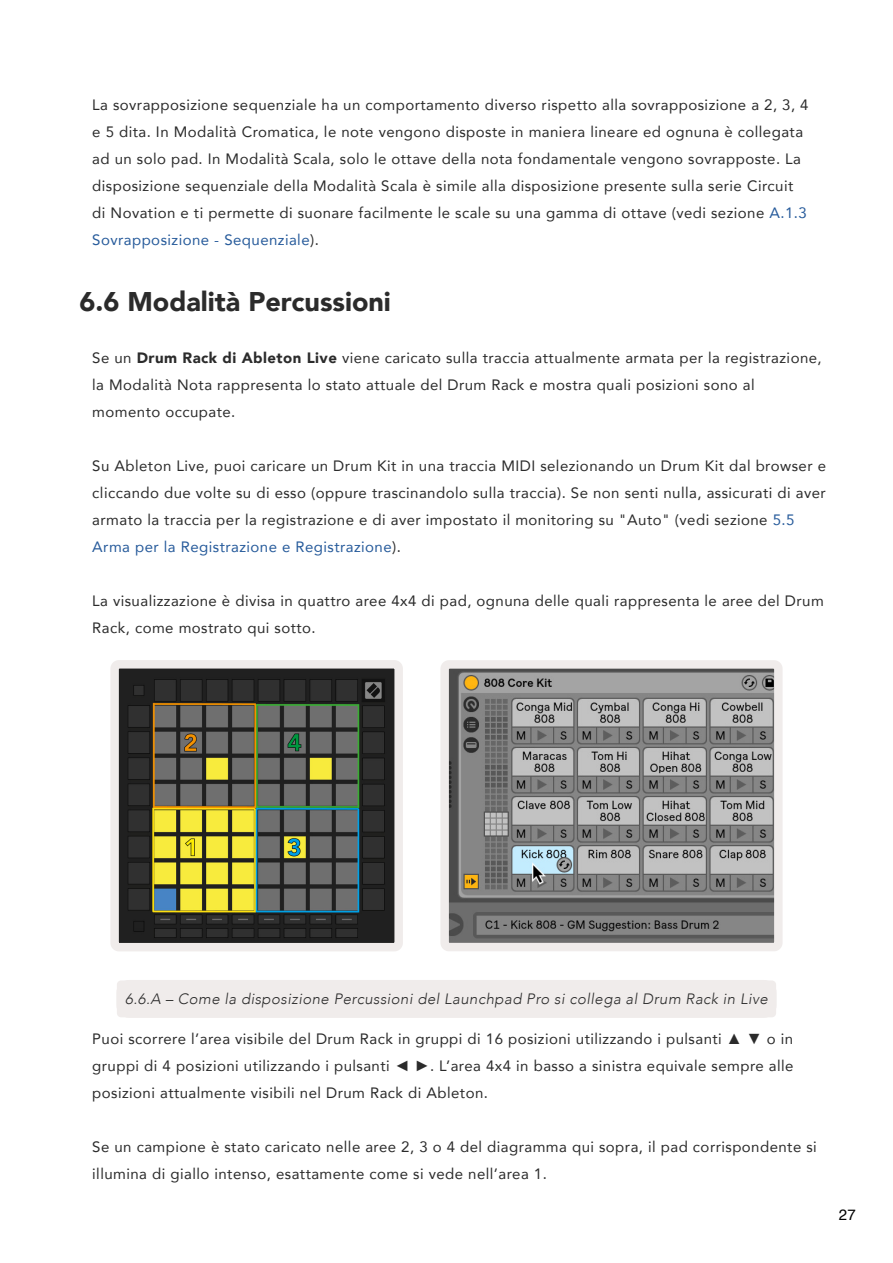
<style>
.page{position:relative;width:893px;height:1263px;background:#fff}
.page>*{position:absolute;margin:0;border:0;box-sizing:border-box;transform-origin:0 0}
.t1{font:900 27px "Avenir";color:#2b2b2b}
.t2{font:15px/27px "Avenir";letter-spacing:.03em;color:#2b2b2b}
.t3{font:italic 300 15px "Avenir";letter-spacing:.03em;color:#2b2b2b}
.t4{font:15px "Helvetica";color:#000}
.s1{color:#275b9b}
.s2{font-weight:900}
.s3{font-family:"Arial";font-weight:700}
</style>
<div class="page">
<div style="left:116px;top:980px;width:661px;height:38px;border:18px solid #f0eceb;border-radius:4px"></div>
<img style="left:119px;top:669px;width:275px;height:273px">
<div style="left:110px;top:660px;width:293px;height:291px;border:8px solid #f0eceb;border-radius:4px"></div>
<img style="left:449px;top:669px;width:325px;height:273px">
<div style="left:440px;top:660px;width:343px;height:291px;border:8px solid #f0eceb;border-radius:4px"></div>
<p class="t2" style="left:92px;top:91px;width:718px">La sovrapposizione sequenziale ha un comportamento diverso rispetto alla sovrapposizione a 2, 3, 4 e 5 dita. In Modalità Cromatica, le note vengono disposte in maniera lineare ed ognuna è collegata ad un solo pad. In Modalità Scala, solo le ottave della nota fondamentale vengono sovrapposte. La disposizione sequenziale della Modalità Scala è simile alla disposizione presente sulla serie Circuit di Novation e ti permette di suonare facilmente le scale su una gamma di ottave (vedi sezione <span class="s1">A.1.3<br>Sovrapposizione - Sequenziale</span>).</p>
<h1 class="t1" style="left:80px;top:278px;width:313px">6.6 Modalità Percussioni</h1>
<p class="t2" style="left:92px;top:344px;width:731px">Se un <span class="s2">Drum Rack di Ableton Live</span> viene caricato sulla traccia attualmente armata per la registrazione, la Modalità Nota rappresenta lo stato attuale del Drum Rack e mostra quali posizioni sono al momento occupate.</p>
<p class="t2" style="left:92px;top:452px;width:735px">Su Ableton Live, puoi caricare un Drum Kit in una traccia MIDI selezionando un Drum Kit dal browser e cliccando due volte su di esso (oppure trascinandolo sulla traccia). Se non senti nulla, assicurati di aver armato la traccia per la registrazione e di aver impostato il monitoring su "Auto" (vedi sezione <span class="s1">5.5<br>Arma per la Registrazione e Registrazione</span>).</p>
<p class="t2" style="left:92px;top:587px;width:733px">La visualizzazione è divisa in quattro aree 4x4 di pad, ognuna delle quali rappresenta le aree del Drum<br>Rack, come mostrato qui sotto.</p>
<p class="t3" style="left:125px;top:990px;width:644px">6.6.A – Come la disposizione Percussioni del Launchpad Pro si collega al Drum Rack in Live</p>
<p class="t2" style="left:92px;top:1024px;width:703px;text-align:justify">Puoi scorrere l’area visibile del Drum Rack in gruppi di 16 posizioni utilizzando i pulsanti <span class="s3">▲ ▼</span> o in gruppi di 4 posizioni utilizzando i pulsanti <span class="s3">◄ ►</span>. L’area 4x4 in basso a sinistra equivale sempre alle posizioni attualmente visibili nel Drum Rack di Ableton.</p>
<p class="t2" style="left:92px;top:1132px;width:726px">Se un campione è stato caricato nelle aree 2, 3 o 4 del diagramma qui sopra, il pad corrispondente si illumina di giallo intenso, esattamente come si vede nell’area 1.</p>
<p class="t4" style="left:839px;top:1203px;width:18px">27</p>
</div>
